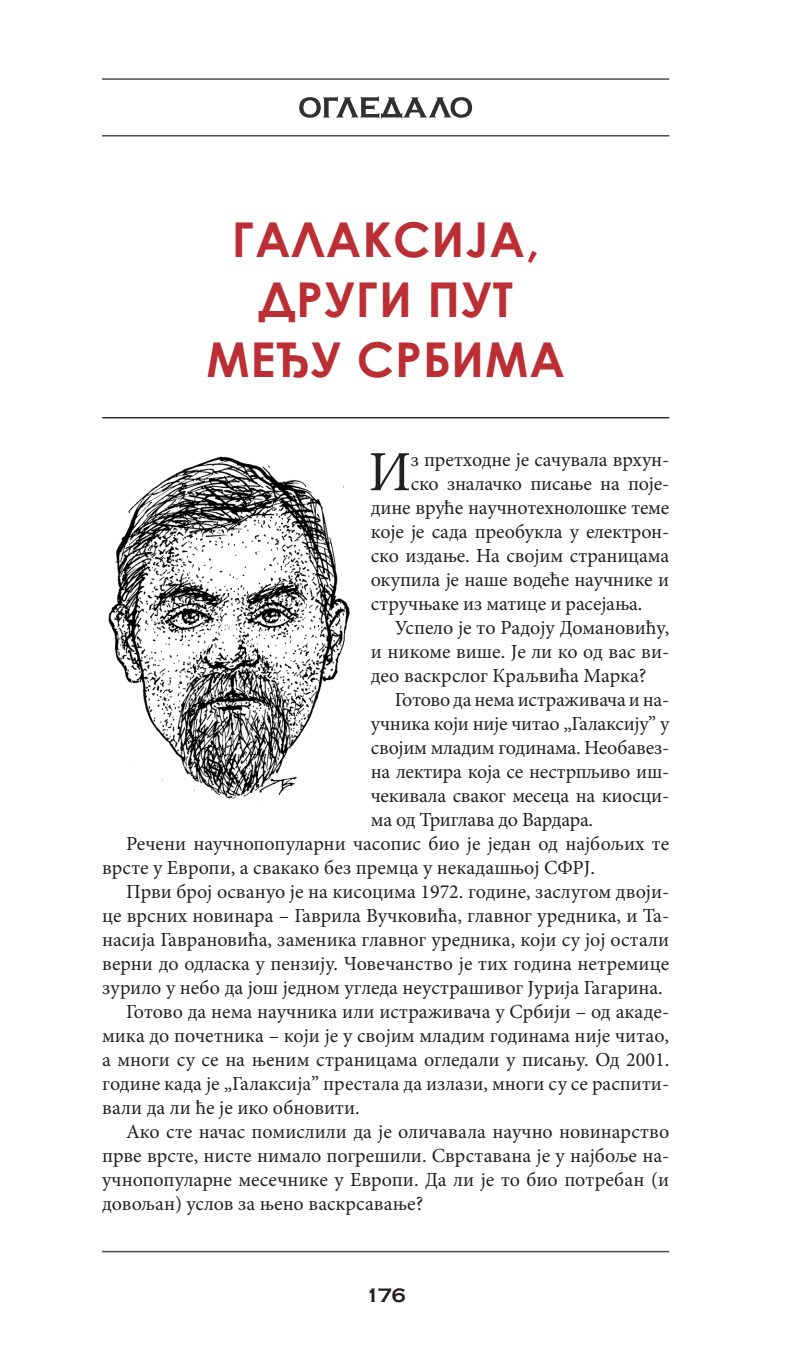
<style>
.page{position:relative;width:794px;height:1361px;background:#fff}
.page>*{position:absolute;margin:0;border:0;box-sizing:border-box;transform-origin:0 0}
.Prvi_pasus{font:57px "Minion Pro";color:#231f20}
.Naslov{font:700 48px/60px "Century Gothic";letter-spacing:.02em;color:#bb2e34;text-align:center}
.Pasus{font:20px/24px "Minion Pro";color:#231f20;text-align:justify}
.Prvi_pasus-2{font:20px "Minion Pro";letter-spacing:-.01em;color:#231f20}
.t1{font:700 20px "Copperplate Gothic";color:#231f20}
</style>
<div class="page">
<hr style="left:102px;top:78px;width:567px;height:2px;background:#4b4c4d">
<hr style="left:102px;top:135px;width:567px;height:1px;background:#4b4c4d">
<hr style="left:102px;top:1251px;width:567px;height:1px;background:#4b4c4d">
<svg style="left:299px;top:96px;width:173px;height:23px"></svg>
<hr style="left:102px;top:417px;width:567px;height:1px;background:#312f30">
<img style="left:108px;top:456px;width:242px;height:347px">
<p class="Naslov" style="left:206px;top:208px;width:360px">ГАЛАКСИЈА,<br>ДРУГИ ПУТ<br>МЕЂУ СРБИМА</p>
<p class="Prvi_pasus" style="left:368px;top:434px;width:44px">И</p>
<p class="Prvi_pasus-2" style="left:411px;top:446px;width:260px">з претходне је сачувала врхун-</p>
<p class="Prvi_pasus-2" style="left:411px;top:470px;width:260px">ско зналачко писање на поје-</p>
<p class="Prvi_pasus-2" style="left:371px;top:494px;width:300px">дине вруће научнотехнолошке теме</p>
<p class="Prvi_pasus-2" style="left:371px;top:518px;width:300px">које је сада преобукла у електрон-</p>
<p class="Prvi_pasus-2" style="left:371px;top:542px;width:300px">ско издање. На својим страницама</p>
<p class="Prvi_pasus-2" style="left:371px;top:566px;width:300px">окупила је наше водеће научнике и</p>
<p class="Prvi_pasus-2" style="left:371px;top:590px;width:273px">стручњаке из матице и расејања.</p>
<p class="Pasus" style="left:371px;top:616px;width:300px;text-indent:24px">Успело је то Радоју Домановићу, и никоме више. Је ли ко од вас ви&shy;део васкрслог Краљвића Марка?</p>
<p class="Pasus" style="left:371px;top:688px;width:300px;text-indent:24px">Готово да нема истраживача и на&shy;учника који није читао „Галаксију” у својим младим годинама. Необавез&shy;на лектира која се нестрпљиво иш&shy;чекивала сваког месеца на киосци&shy;ма од Триглава до Вардара.</p>
<p class="Pasus" style="left:102px;top:832px;width:568px;text-indent:24px">Речени научнопопуларни часопис био је један од најбољих те врсте у Европи, а свакако без премца у некадашњој СФРЈ.</p>
<p class="Pasus" style="left:102px;top:880px;width:568px;text-indent:24px">Први број освануо је на кисоцима 1972. године, заслугом двоји&shy;це врсних новинара – Гаврила Вучковића, главног уредника, и Та&shy;насија Гаврановића, заменика главног уредника, који су јој остали верни до одласка у пензију. Човечанство је тих година нетремице зурило у небо да још једном угледа неустрашивог Јурија Гагарина.</p>
<p class="Pasus" style="left:102px;top:1000px;width:568px;text-indent:24px">Готово да нема научника или истраживача у Србији – од акаде&shy;мика до почетника – који је у својим младим годинама није читао, а многи су се на њеним страницама огледали у писању. Од 2001. године када је „Галаксија” престала да излази, многи су се распити&shy;вали да ли ће је ико обновити.</p>
<p class="Pasus" style="left:102px;top:1120px;width:568px;text-indent:24px">Ако сте начас помислили да је оличавала научно новинарство прве врсте, нисте нимало погрешили. Сврставана је у најбоље на&shy;учнопопуларне месечнике у Европи. Да ли је то био потребан (и довољан) услов за њено васкрсавање?</p>
<p class="t1" style="left:365px;top:1284px;width:42px">176</p>
</div>
